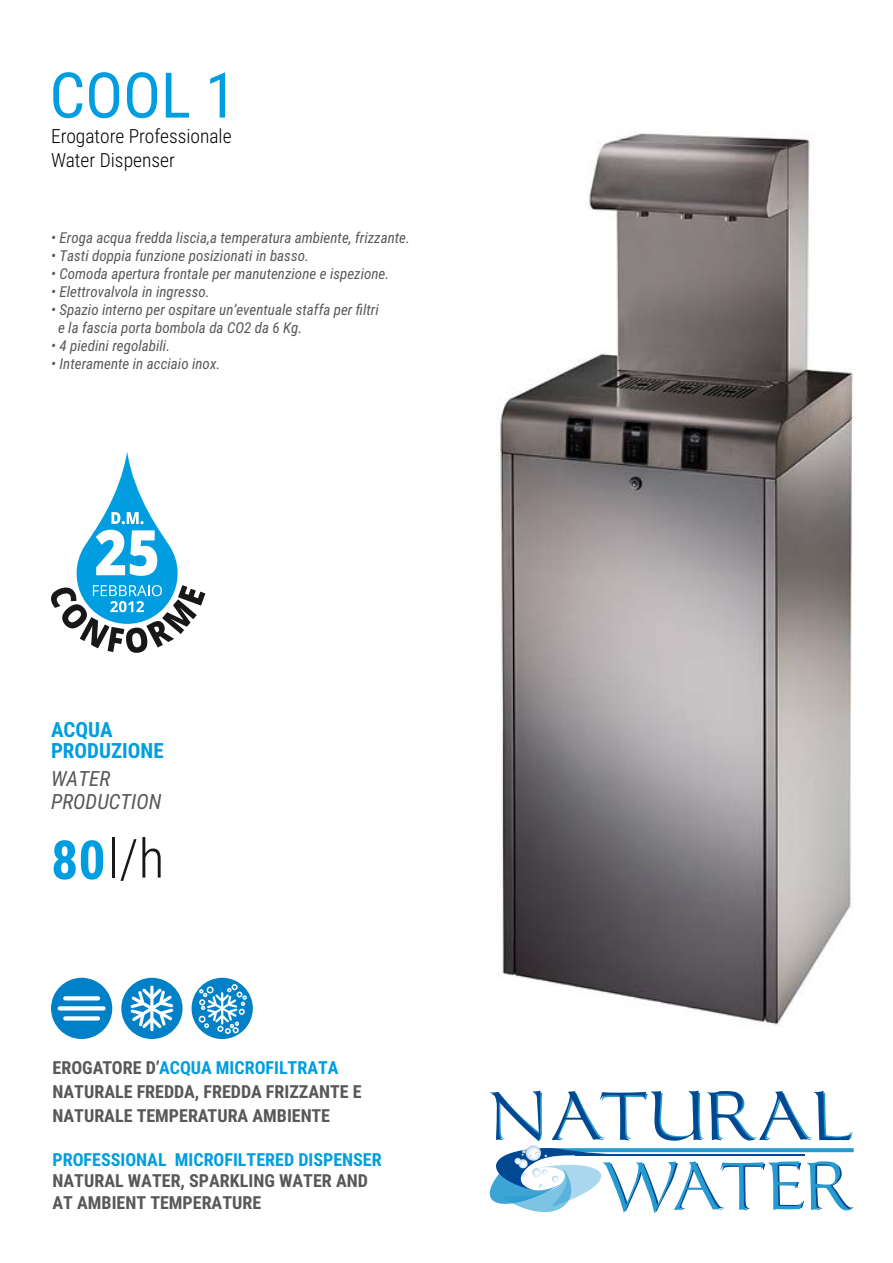
<style>
.page{position:relative;width:893px;height:1263px;background:#fff}
.page>*{position:absolute;margin:0;border:0;box-sizing:border-box;transform-origin:0 0}
.t1{font:63px "Roboto Condensed";color:#009ee0}
.t2{font:300 54px "Roboto Condensed";color:#1a171b}
.t3{font:700 21px "Roboto Condensed";color:#009ee0}
.t4{font:italic 21px/22.2px "Roboto Condensed";color:#58585a}
.t5{font:300 19.5px/23.4px "Roboto Condensed";color:#000}
.t6{font:700 18px/24px "Roboto Condensed";color:#58585a}
.t7{font:700 18px "Roboto Condensed";color:#009ee0}
.t8{font:italic 15px/18px "Roboto Condensed";color:#58585a}
.s1{font-weight:700;color:#009ee0}
.s2{color:#009ee0}
</style>
<div class="page">
<div style="left:51px;top:978px;width:61px;height:61px;background:#0081c7;border-radius:50%"></div>
<svg style="left:58px;top:1006px;width:48px;height:4px"></svg>
<svg style="left:63px;top:1016px;width:37px;height:4px"></svg>
<svg style="left:63px;top:996px;width:37px;height:4px"></svg>
<div style="left:121px;top:978px;width:62px;height:61px;background:#0081c7;border-radius:50%"></div>
<svg style="left:130px;top:985px;width:43px;height:46px"></svg>
<div style="left:192px;top:978px;width:61px;height:61px;background:#0081c7;border-radius:50%"></div>
<svg style="left:198px;top:983px;width:50px;height:52px"></svg>
<svg style="left:51px;top:452px;width:154px;height:201px"></svg>
<svg style="left:490px;top:1091px;width:364px;height:122px"></svg>
<img style="left:497px;top:132px;width:356px;height:440px">
<img style="left:501px;top:572px;width:352px;height:454px">
<h1 class="t1" style="left:50px;top:51px;width:188px">COOL 1</h1>
<h3 class="t5" style="left:51px;top:124px;width:182px">Erogatore Professionale<br>Water Dispenser</h3>
<p class="t8" style="left:51px;top:228px;width:360px">• Eroga acqua fredda liscia,a temperatura ambiente, frizzante.</p>
<p class="t8" style="left:51px;top:246px;width:259px">• Tasti doppia funzione posizionati in basso.</p>
<p class="t8" style="left:51px;top:264px;width:340px">• Comoda apertura frontale per manutenzione e ispezione.</p>
<p class="t8" style="left:51px;top:282px;width:160px">• Elettrovalvola in ingresso.</p>
<p class="t8" style="left:58px;top:300px;width:322px;text-indent:-7px">• Spazio interno per ospitare un’eventuale staffa per filtri e la fascia porta bombola da CO2 da 6 Kg.</p>
<p class="t8" style="left:51px;top:336px;width:121px">• 4 piedini regolabili.</p>
<p class="t8" style="left:51px;top:354px;width:171px">• Interamente in acciaio inox.</p>
<h3 class="t3" style="left:51px;top:715px;width:63px">ACQUA</h3>
<h3 class="t4" style="left:51px;top:767px;width:112px">WATER<br>PRODUCTION</h3>
<h2 class="t2" style="left:51px;top:820px;width:115px"><span class="s1">80</span>l/h</h2>
<h3 class="t3" style="left:51px;top:736px;width:114px">PRODUZIONE</h3>
<p class="t6" style="left:53px;top:1055px;width:311px">EROGATORE D’<span class="s2">ACQUA MICROFILTRATA<br></span>NATURALE FREDDA, FREDDA FRIZZANTE E<br>NATURALE TEMPERATURA AMBIENTE</p>
<p class="t7" style="left:53px;top:1146px;width:331px">PROFESSIONAL MICROFILTERED DISPENSER</p>
<p class="t6" style="left:53px;top:1169px;width:317px;line-height:21.6px">NATURAL WATER, SPARKLING WATER AND<br>AT AMBIENT TEMPERATURE</p>
</div>
